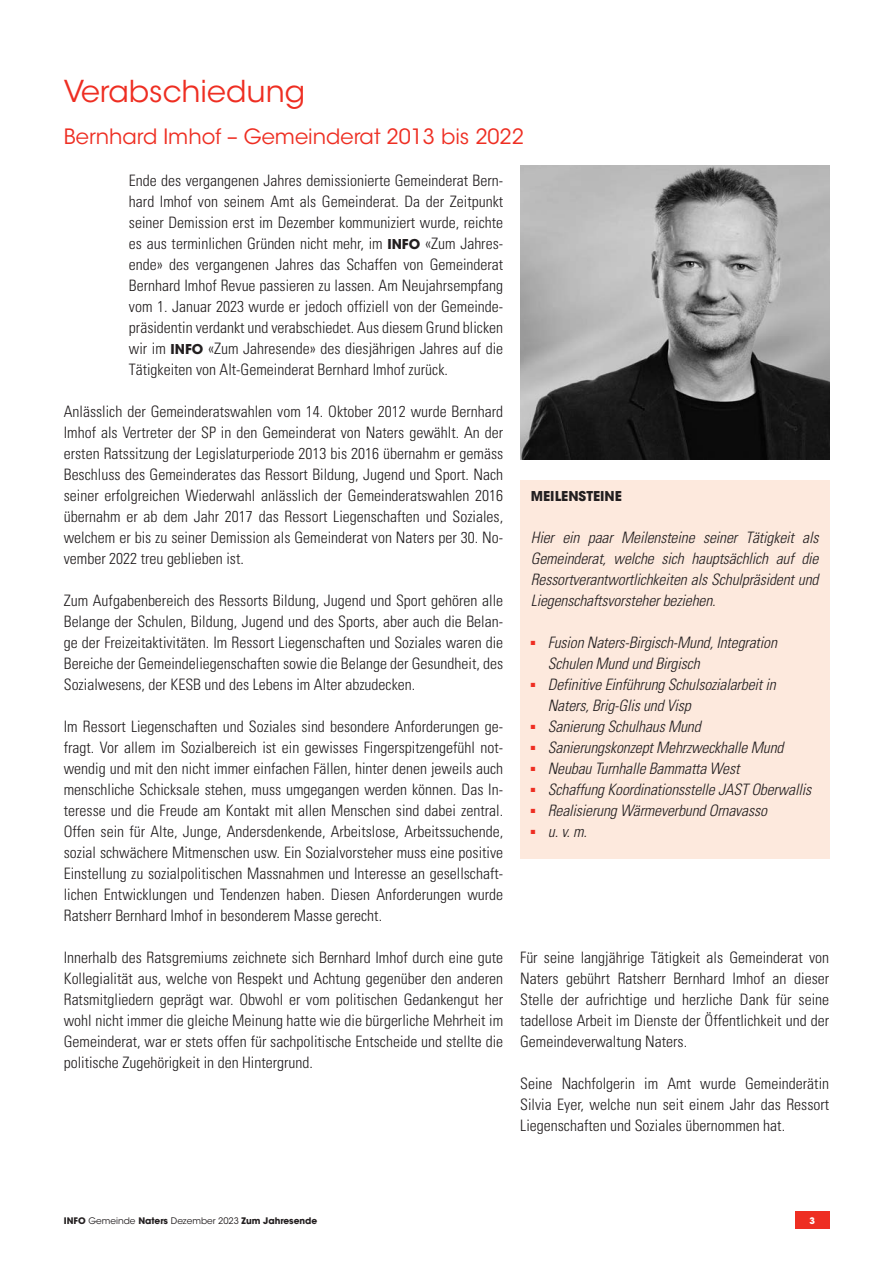
<style>
.page{position:relative;width:893px;height:1263px;background:#fff}
.page>*{position:absolute;margin:0;border:0;box-sizing:border-box;transform-origin:0 0}
.t1{font:30px "ITC Avant Garde Std";color:#ee2e22}
.t2{font:21px "ITC Avant Garde Std";color:#ee2e22}
.t3{font:300 condensed 15.75px/21px "Univers LT Std";color:#231f20;text-align:justify}
.t4{font:italic 300 condensed 15.75px/21px "Univers LT Std";letter-spacing:-.01em;color:#231f20;text-align:justify}
.t5{font:700 13.5px "ITC Avant Garde Std";color:#231f20}
.t6{font:700 9px "ITC Avant Garde Std";color:#231f20}
.t7{font:700 9px "ITC Avant Garde Std";color:#fff}
.s1{font-family:"ITC Avant Garde Std";font-weight:700;font-stretch:normal;font-size:13.5px}
.s2{font-weight:400}
</style>
<div class="page">
<div style="left:795px;top:1212px;width:34px;height:17px;background:#ee2e22"></div>
<img style="left:520px;top:165px;width:309px;height:294px">
<div style="left:520px;top:480px;width:309px;height:378px;background:#fde9dd"></div>
<p class="t1" style="left:64px;top:73px;width:243px">Verabschiedung</p>
<p class="t2" style="left:64px;top:124px;width:462px">Bernhard Imhof – Gemeinderat 2013 bis 2022</p>
<p class="t3" style="left:129px;top:170px;width:376px">Ende des vergangenen Jahres demissionierte Gemeinderat Bern&shy;hard Imhof von seinem Amt als Gemeinderat. Da der Zeitpunkt seiner Demission erst im Dezember kommuniziert wurde, reichte es aus terminlichen Gründen nicht mehr, im <span class="s1">INFO</span> «Zum Jahres&shy;ende» des vergangenen Jahres das Schaffen von Gemeinderat Bernhard Imhof Revue passieren zu lassen. Am Neujahrsempfang vom 1. Januar 2023 wurde er jedoch offiziell von der Gemeinde&shy;präsidentin verdankt und verabschiedet. Aus diesem Grund blicken wir im <span class="s1">INFO</span> «Zum Jahresende» des diesjährigen Jahres auf die Tätigkeiten von Alt-Gemeinderat Bernhard Imhof zurück.</p>
<p class="t3" style="left:64px;top:401px;width:441px">Anlässlich der Gemeinderatswahlen vom 14. Oktober 2012 wurde Bernhard Imhof als Vertreter der SP in den Gemeinderat von Naters gewählt. An der ersten Ratssitzung der Legislaturperiode 2013 bis 2016 übernahm er gemäss Beschluss des Gemeinderates das Ressort Bildung, Jugend und Sport. Nach seiner erfolgreichen Wiederwahl anlässlich der Gemeinderatswahlen 2016 übernahm er ab dem Jahr 2017 das Ressort Liegenschaften und Soziales, welchem er bis zu seiner Demission als Gemeinderat von Naters per 30. No&shy;vember 2022 treu geblieben ist.</p>
<p class="t3" style="left:64px;top:590px;width:441px">Zum Aufgabenbereich des Ressorts Bildung, Jugend und Sport gehören alle Belange der Schulen, Bildung, Jugend und des Sports, aber auch die Belan&shy;ge der Freizeitaktivitäten. Im Ressort Liegenschaften und Soziales waren die Bereiche der Gemeindeliegenschaften sowie die Belange der Gesundheit, des Sozialwesens, der KESB und des Lebens im Alter abzudecken.</p>
<p class="t3" style="left:64px;top:716px;width:441px">Im Ressort Liegenschaften und Soziales sind besondere Anforderungen ge&shy;fragt. Vor allem im Sozialbereich ist ein gewisses Fingerspitzengefühl not&shy;wendig und mit den nicht immer einfachen Fällen, hinter denen jeweils auch menschliche Schicksale stehen, muss umgegangen werden können. Das In&shy;teresse und die Freude am Kontakt mit allen Menschen sind dabei zentral.<br>Offen sein für Alte, Junge, Andersdenkende, Arbeitslose, Arbeitssuchende, sozial schwächere Mitmenschen usw. Ein Sozialvorsteher muss eine positive Einstellung zu sozialpolitischen Massnahmen und Interesse an gesellschaft&shy;lichen Entwicklungen und Tendenzen haben. Diesen Anforderungen wurde Ratsherr Bernhard Imhof in besonderem Masse gerecht.</p>
<p class="t3" style="left:64px;top:947px;width:441px">Innerhalb des Ratsgremiums zeichnete sich Bernhard Imhof durch eine gute Kollegialität aus, welche von Respekt und Achtung gegenüber den anderen Ratsmitgliedern geprägt war. Obwohl er vom politischen Gedankengut her wohl nicht immer die gleiche Meinung hatte wie die bürgerliche Mehrheit im Gemeinderat, war er stets offen für sachpolitische Entscheide und stellte die politische Zugehörigkeit in den Hintergrund.</p>
<p class="t3" style="left:520px;top:947px;width:311px">Für seine langjährige Tätigkeit als Gemeinderat von Naters gebührt Ratsherr Bernhard Imhof an dieser Stelle der aufrichtige und herzliche Dank für seine tadellose Arbeit im Dienste der Öffentlichkeit und der Gemeindeverwaltung Naters.</p>
<p class="t3" style="left:520px;top:1073px;width:310px">Seine Nachfolgerin im Amt wurde Gemeinderätin Silvia Eyer, welche nun seit einem Jahr das Ressort Liegenschaften und Soziales übernommen hat.</p>
<p class="t5" style="left:531px;top:487px;width:93px">MEILENSTEINE</p>
<p class="t4" style="left:531px;top:527px;width:289px">Hier ein paar Meilensteine seiner Tätigkeit als Gemeinderat, welche sich hauptsächlich auf die Ressortverantwortlichkeiten als Schulpräsident und Liegenschaftsvorsteher beziehen.</p>
<p class="t4" style="left:531px;top:632px;width:248px"><sup>■</sup> Fusion Naters-Birgisch-Mund, Integration</p>
<p class="t4" style="left:548px;top:653px;width:153px">Schulen Mund und Birgisch</p>
<p class="t4" style="left:548px;top:674px;width:229px;text-indent:-17px"><sup>■</sup> Definitive Einführung Schulsozialarbeit in<br>Naters, Brig-Glis und Visp</p>
<p class="t4" style="left:531px;top:716px;width:171px"><sup>■</sup> Sanierung Schulhaus Mund</p>
<p class="t4" style="left:531px;top:737px;width:254px"><sup>■</sup> Sanierungskonzept Mehrzweckhalle Mund</p>
<p class="t4" style="left:531px;top:758px;width:210px"><sup>■</sup> Neubau Turnhalle Bammatta West</p>
<p class="t4" style="left:531px;top:779px;width:282px"><sup>■</sup> Schaffung Koordinationsstelle JAST Oberwallis</p>
<p class="t4" style="left:531px;top:800px;width:238px"><sup>■</sup> Realisierung Wärmeverbund Ornavasso</p>
<p class="t4" style="left:531px;top:821px;width:58px"><sup>■</sup> u. v. m.</p>
<p class="t6" style="left:64px;top:1214px;width:255px">INFO <span class="s2">Gemeinde</span> Naters <span class="s2">Dezember 2023</span> Zum Jahresende</p>
<p class="t7" style="left:809px;top:1214px;width:7px">3</p>
</div>
